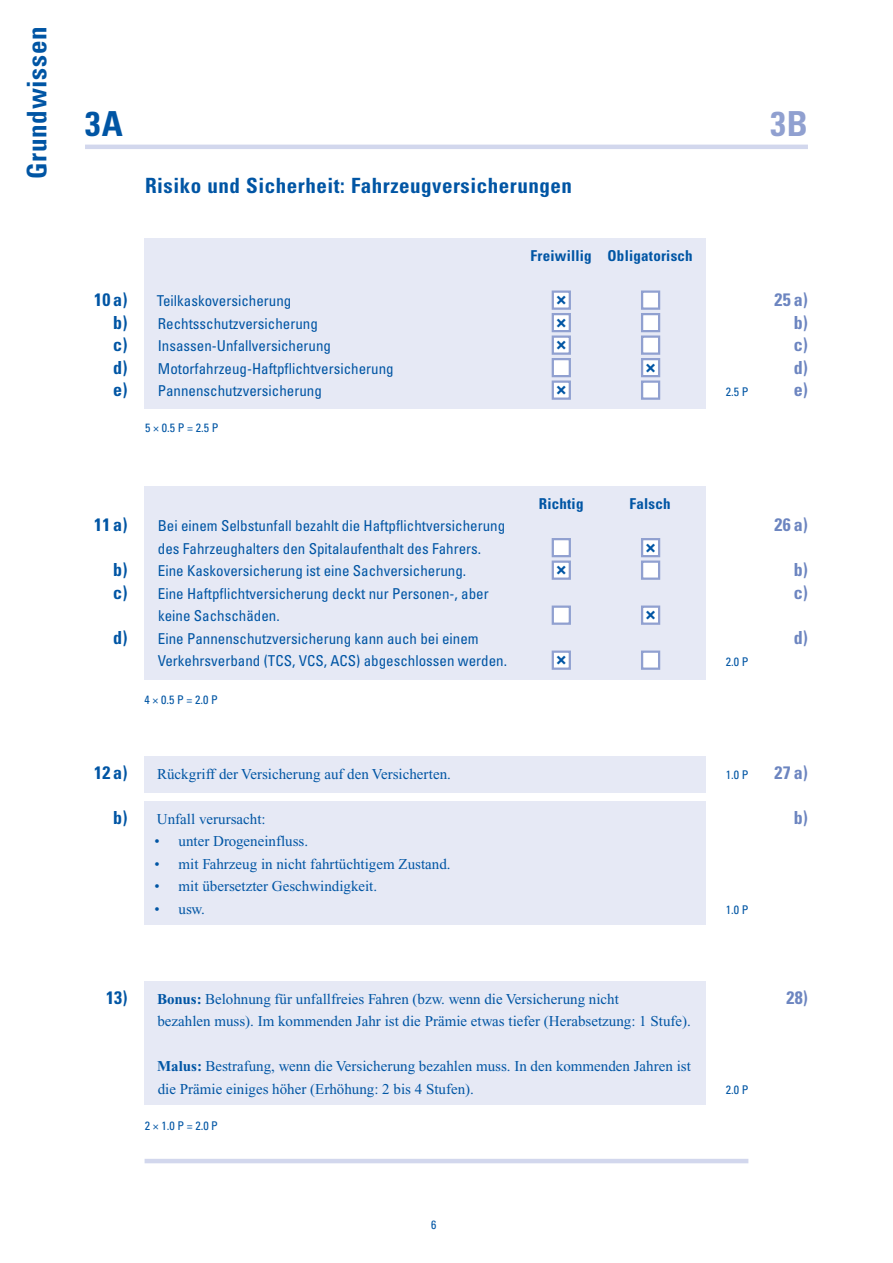
<style>
.page{position:relative;width:893px;height:1263px;background:#fff}
.page>*{position:absolute;margin:0;border:0;box-sizing:border-box;transform-origin:0 0}
.t1{font:700 condensed 34.5px "Univers";color:#0055a4}
.t2{font:700 condensed 34.5px "Univers";color:#90a0d0}
.t3{font:700 condensed 27px "Univers";letter-spacing:.025em;color:#0055a4}
.t4{font:700 condensed 21px "Univers";letter-spacing:.025em;color:#0055a4}
.t5{font:700 condensed 19.5px "Univers";color:#0055a4}
.t6{font:700 condensed 18px/22.5px "Univers";letter-spacing:.015em;color:#0055a4;text-align:justify}
.t7{font:700 condensed 18px/22.5px "Univers";letter-spacing:.015em;color:#6c85c0;text-align:justify}
.t8{font:condensed 15px/22.5px "Univers";color:#0055a4}
.t9{font:15px/22.5px "Times New Roman";color:#0055a4}
.t10{font:700 condensed 15px "Univers";letter-spacing:.015em;color:#0055a4}
.t11{font:condensed 12px "Univers";color:#0055a4}
.s1{font-weight:700}
</style>
<div class="page">
<hr style="left:85px;top:145px;width:723px;height:4px;background:#d2d7ed">
<hr style="left:145px;top:1159px;width:603px;height:4px;background:#d2d7ed">
<div style="left:145px;top:981px;width:561px;height:123px;background:#e6e9f5"></div>
<div style="left:145px;top:486px;width:561px;height:193px;background:#e6e9f5"></div>
<div style="left:552px;top:538px;width:19px;height:19px;background:#fff;border:2px solid #90a0d0"></div>
<div style="left:642px;top:539px;width:17px;height:17px;background:#fff"></div>
<div style="left:641px;top:538px;width:19px;height:19px;border:2px solid #90a0d0"></div>
<div style="left:553px;top:562px;width:17px;height:17px;background:#fff"></div>
<div style="left:552px;top:560px;width:19px;height:20px;border:2px solid #90a0d0"></div>
<div style="left:641px;top:560px;width:19px;height:20px;background:#fff;border:2px solid #90a0d0"></div>
<div style="left:552px;top:605px;width:19px;height:20px;background:#fff;border:2px solid #90a0d0"></div>
<div style="left:642px;top:607px;width:17px;height:17px;background:#fff"></div>
<div style="left:641px;top:605px;width:19px;height:20px;border:2px solid #90a0d0"></div>
<div style="left:553px;top:652px;width:17px;height:17px;background:#fff"></div>
<div style="left:552px;top:650px;width:19px;height:20px;border:2px solid #90a0d0"></div>
<div style="left:641px;top:650px;width:19px;height:20px;background:#fff;border:2px solid #90a0d0"></div>
<div style="left:145px;top:238px;width:561px;height:170px;background:#e6e9f5"></div>
<div style="left:553px;top:292px;width:17px;height:17px;background:#fff"></div>
<div style="left:552px;top:290px;width:19px;height:20px;border:2px solid #90a0d0"></div>
<div style="left:641px;top:290px;width:19px;height:20px;background:#fff;border:2px solid #90a0d0"></div>
<div style="left:553px;top:314px;width:17px;height:17px;background:#fff"></div>
<div style="left:552px;top:313px;width:19px;height:19px;border:2px solid #90a0d0"></div>
<div style="left:641px;top:313px;width:19px;height:19px;background:#fff;border:2px solid #90a0d0"></div>
<div style="left:553px;top:337px;width:17px;height:17px;background:#fff"></div>
<div style="left:552px;top:335px;width:19px;height:20px;border:2px solid #90a0d0"></div>
<div style="left:641px;top:335px;width:19px;height:20px;background:#fff;border:2px solid #90a0d0"></div>
<div style="left:552px;top:358px;width:19px;height:19px;background:#fff;border:2px solid #90a0d0"></div>
<div style="left:642px;top:359px;width:17px;height:17px;background:#fff"></div>
<div style="left:641px;top:358px;width:19px;height:19px;border:2px solid #90a0d0"></div>
<div style="left:553px;top:382px;width:17px;height:17px;background:#fff"></div>
<div style="left:552px;top:380px;width:19px;height:20px;border:2px solid #90a0d0"></div>
<div style="left:641px;top:380px;width:19px;height:20px;background:#fff;border:2px solid #90a0d0"></div>
<div style="left:145px;top:801px;width:561px;height:123px;background:#e6e9f5"></div>
<div style="left:145px;top:756px;width:561px;height:36px;background:#e6e9f5"></div>
<h2 class="t3" style="left:20px;top:179px;width:154px;rotate:-90deg">Grundwissen</h2>
<h1 class="t1" style="left:85px;top:103px;width:39px">3A</h1>
<h1 class="t2" style="left:770px;top:103px;width:39px">3B</h1>
<h3 class="t4" style="left:145px;top:173px;width:428px">Risiko und Sicherheit: Fahrzeugversicherungen</h3>
<p class="t6" style="left:113px;top:288px;width:16px;text-indent:-19px">10 a) b) c) d) e)</p>
<p class="t10" style="left:531px;top:246px;width:164px">Freiwillig Obligatorisch</p>
<p class="t8" style="left:157px;top:289px;width:136px">Teilkaskoversicherung</p>
<h3 class="t5" style="left:556px;top:286px;width:11px">×</h3>
<p class="t8" style="left:158px;top:311px;width:161px">Rechtsschutzversicherung</p>
<h3 class="t5" style="left:556px;top:309px;width:11px">×</h3>
<p class="t8" style="left:158px;top:334px;width:175px">Insassen-Unfallversicherung</p>
<h3 class="t5" style="left:556px;top:331px;width:11px">×</h3>
<p class="t8" style="left:158px;top:356px;width:237px">Motorfahrzeug-Haftpflichtversicherung</p>
<h3 class="t5" style="left:646px;top:354px;width:11px">×</h3>
<p class="t8" style="left:158px;top:379px;width:166px">Pannenschutzversicherung</p>
<h3 class="t5" style="left:556px;top:376px;width:11px">×</h3>
<p class="t11" style="left:145px;top:420px;width:75px">5 × 0.5 P = 2.5 P</p>
<p class="t6" style="left:94px;top:513px;width:35px">11 a)</p>
<p class="t6" style="left:113px;top:558px;width:16px">b) c)</p>
<p class="t6" style="left:113px;top:626px;width:16px">d)</p>
<p class="t8" style="left:158px;top:514px;width:349px">Bei einem Selbstunfall bezahlt die Haftpflichtversicherung des Fahrzeughalters den Spitalaufenthalt des Fahrers.</p>
<p class="t10" style="left:539px;top:494px;width:46px">Richtig</p>
<p class="t10" style="left:630px;top:494px;width:43px">Falsch</p>
<h3 class="t5" style="left:646px;top:534px;width:11px">×</h3>
<p class="t8" style="left:158px;top:559px;width:310px">Eine Kaskoversicherung ist eine Sachversicherung.</p>
<h3 class="t5" style="left:556px;top:556px;width:11px">×</h3>
<p class="t8" style="left:158px;top:581px;width:332px">Eine Haftpflichtversicherung deckt nur Personen-, aber keine Sachschäden.</p>
<p class="t8" style="left:158px;top:626px;width:351px">Eine Pannenschutzversicherung kann auch bei einem<br>Verkehrsverband (TCS, VCS, ACS) abgeschlossen werden.</p>
<p class="t11" style="left:145px;top:692px;width:75px">4 × 0.5 P = 2.0 P</p>
<h3 class="t5" style="left:556px;top:646px;width:11px">×</h3>
<h3 class="t5" style="left:646px;top:601px;width:11px">×</h3>
<p class="t6" style="left:94px;top:761px;width:35px">12 a)</p>
<p class="t6" style="left:113px;top:806px;width:16px">b)</p>
<p class="t9" style="left:157px;top:762px;width:295px">Rückgriff der Versicherung auf den Versicherten.</p>
<p class="t9" style="left:157px;top:807px;width:110px">Unfall verursacht:</p>
<p class="t9" style="left:155px;top:830px;width:155px">• unter Drogeneinfluss.</p>
<p class="t9" style="left:155px;top:852px;width:297px">• mit Fahrzeug in nicht fahrtüchtigem Zustand.</p>
<p class="t9" style="left:155px;top:875px;width:224px">• mit übersetzter Geschwindigkeit.</p>
<p class="t9" style="left:155px;top:897px;width:52px">• usw.</p>
<p class="t6" style="left:106px;top:986px;width:23px">13)</p>
<p class="t9" style="left:157px;top:987px;width:535px"><span class="s1">Bonus:</span> Belohnung für unfallfreies Fahren (bzw. wenn die Versicherung nicht<br>bezahlen muss). Im kommenden Jahr ist die Prämie etwas tiefer (Herabsetzung: 1 Stufe).</p>
<p class="t9" style="left:157px;top:1055px;width:535px"><span class="s1">Malus:</span> Bestrafung, wenn die Versicherung bezahlen muss. In den kommenden Jahren ist die Prämie einiges höher (Erhöhung: 2 bis 4 Stufen).</p>
<p class="t11" style="left:145px;top:1118px;width:75px">2 × 1.0 P = 2.0 P</p>
<p class="t11" style="left:726px;top:384px;width:24px">2.5 P</p>
<p class="t7" style="left:794px;top:288px;width:16px;text-indent:-19px">25 a) b) c) d) e)</p>
<p class="t11" style="left:726px;top:654px;width:24px">2.0 P</p>
<p class="t7" style="left:775px;top:513px;width:35px">26 a)</p>
<p class="t7" style="left:794px;top:558px;width:16px">b) c)</p>
<p class="t7" style="left:794px;top:626px;width:16px">d)</p>
<p class="t11" style="left:726px;top:767px;width:24px">1.0 P</p>
<p class="t7" style="left:775px;top:761px;width:35px">27 a)</p>
<p class="t7" style="left:794px;top:806px;width:16px">b)</p>
<p class="t11" style="left:726px;top:902px;width:24px">1.0 P</p>
<p class="t7" style="left:786px;top:986px;width:23px">28)</p>
<p class="t11" style="left:726px;top:1082px;width:24px">2.0 P</p>
<p class="t11" style="left:431px;top:1217px;width:7px">6</p>
</div>
